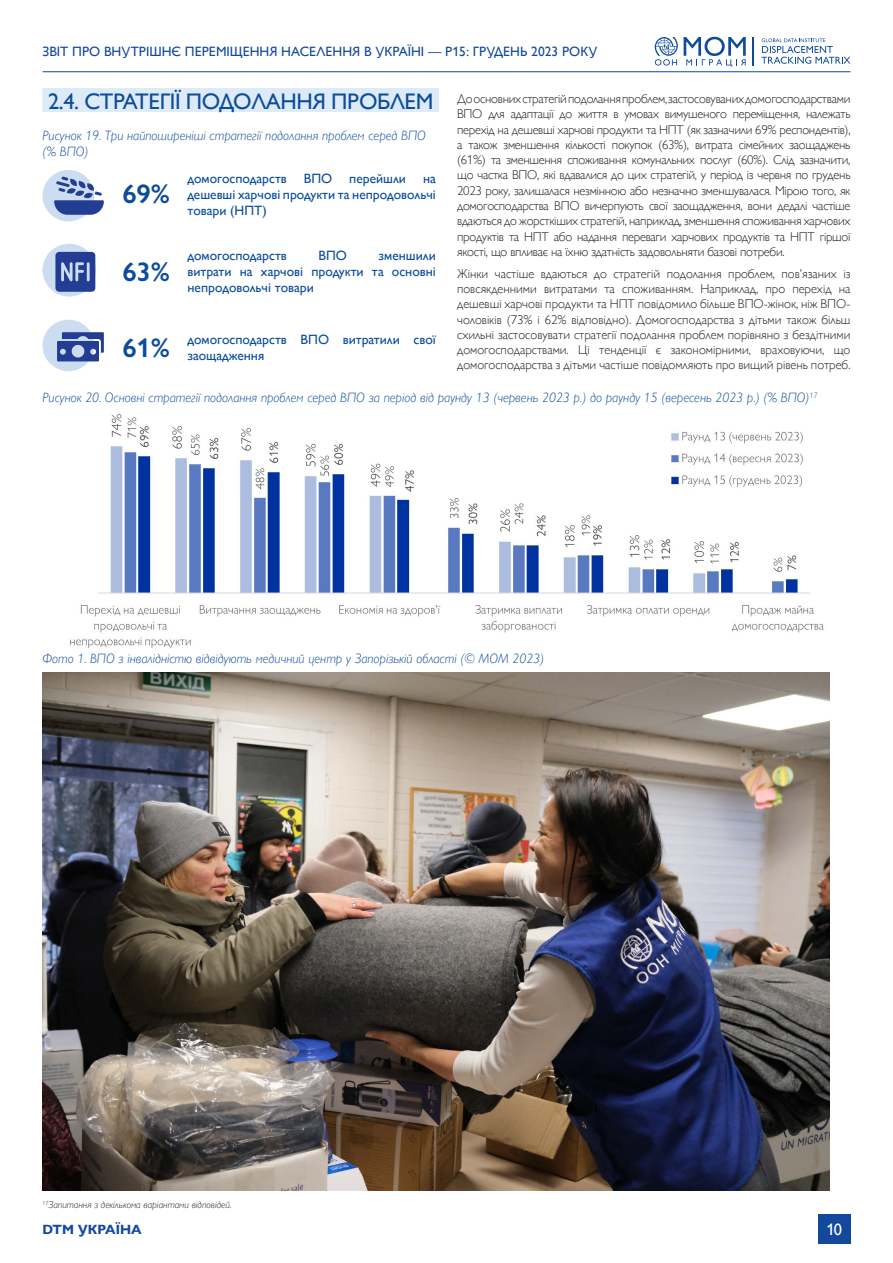
<style>
.page{position:relative;width:893px;height:1263px;background:#fff}
.page>*{position:absolute;margin:0;border:0;box-sizing:border-box;transform-origin:0 0}
.numb_section{font:600 27px "Gill Sans Nova";color:#0d4c9b}
.t1{font:22.5px "Gill Sans Nova";letter-spacing:-.02em;color:#0d4c9b}
.t2{font:16.5px "Gill Sans Nova";color:#fff}
.title_pic{font:italic 300 13.5px/16.2px "Gill Sans Nova";color:#0d4c9b}
.basic{font:13.5px/16.2px "Gill Sans Nova";color:#0d4c9b;text-align:justify}
.t3{font:500 13.5px "Gill Sans Nova";color:#13499c}
.t4{font:700 13.5px "Gill Sans Nova";color:#13499c}
.basic-2{font:300 12.75px/15.3px "Gill Sans Nova";letter-spacing:-.01em;color:#231f20;text-align:justify}
.t5{font:italic 300 9.9px "Gill Sans Nova";color:#231f20}
</style>
<div class="page">
<hr style="left:43px;top:71px;width:807px;height:1px;background:#0d4c9b">
<svg style="left:752px;top:37px;width:1px;height:29px"></svg>
<svg style="left:761px;top:38px;width:89px;height:26px"></svg>
<div style="left:818px;top:1215px;width:32px;height:29px;background:#13499c"></div>
<svg style="left:655px;top:37px;width:23px;height:29px"></svg>
<svg style="left:684px;top:37px;width:62px;height:30px"></svg>
<img style="left:70px;top:414px;width:754px;height:234px">
<div style="left:42px;top:88px;width:397px;height:24px;background:#dcebf7"></div>
<img style="left:43px;top:673px;width:787px;height:517px">
<div style="left:43px;top:244px;width:53px;height:53px;background:#ccddf1;border-radius:50%"></div>
<svg style="left:55px;top:252px;width:40px;height:40px;background:#435ca6"></svg>
<div style="left:43px;top:320px;width:51px;height:51px;background:#ccddf1;border-radius:50%"></div>
<svg style="left:57px;top:332px;width:47px;height:29px"></svg>
<div style="left:43px;top:170px;width:51px;height:51px;background:#ccddf1;border-radius:50%"></div>
<svg style="left:54px;top:176px;width:50px;height:39px"></svg>
<p class="t3" style="left:43px;top:43px;width:556px">ЗВІТ ПРО ВНУТРІШНЄ ПЕРЕМІЩЕННЯ НАСЕЛЕННЯ В УКРАЇНІ — Р15: ГРУДЕНЬ 2023 РОКУ</p>
<p class="t1" style="left:48px;top:88px;width:387px">2.4. СТРАТЕГІЇ ПОДОЛАННЯ ПРОБЛЕМ</p>
<p class="basic-2" style="left:457px;top:91px;width:395px">До основних стратегій подолання проблем, застосовуваних домогосподарствами ВПО для адаптації до життя в умовах вимушеного переміщення, належать перехід на дешевші харчові продукти та НПТ (як зазначили 69% респондентів), а також зменшення кількості покупок (63%), витрата сімейних заощаджень (61%) та зменшення споживання комунальних послуг (60%). Слід зазначити, що частка ВПО, які вдавалися до цих стратегій, у період із червня по грудень 2023 року, залишалася незмінною або незначно зменшувалася. Мірою того, як домогосподарства ВПО вичерпують свої заощадження, вони дедалі частіше вдаються до жорсткіших стратегій, наприклад, зменшення споживання харчових продуктів та НПТ або надання переваги харчових продуктів та НПТ гіршої якості, що впливає на їхню здатність задовольняти базові потреби.</p>
<p class="basic-2" style="left:457px;top:266px;width:395px">Жінки частіше вдаються до стратегій подолання проблем, пов’язаних із повсякденними витратами та споживанням. Наприклад, про перехід на дешевші харчові продукти та НПТ повідомило більше ВПО-жінок, ніж ВПО&shy;чоловіків (73% і 62% відповідно). Домогосподарства з дітьми також більш схильні застосовувати стратегії подолання проблем порівняно з бездітними домогосподарствами. Ці тенденції є закономірними, враховуючи, що домогосподарства з дітьми частіше повідомляють про вищий рівень потреб.</p>
<p class="title_pic" style="left:43px;top:128px;width:385px">Рисунок 19. Три найпоширеніші стратегії подолання проблем серед ВПО (% ВПО)</p>
<p class="basic" style="left:187px;top:170px;width:101px">домогосподарств</p>
<p class="basic" style="left:304px;top:170px;width:30px">ВПО</p>
<p class="basic" style="left:349px;top:170px;width:58px">перейшли</p>
<p class="basic" style="left:187px;top:170px;width:250px;text-indent:236px">на дешевші харчові продукти та непродовольчі товари (НПТ)</p>
<p class="basic" style="left:187px;top:247px;width:101px">домогосподарств</p>
<p class="basic" style="left:318px;top:247px;width:30px">ВПО</p>
<p class="numb_section" style="left:122px;top:177px;width:49px">69%</p>
<p class="basic" style="left:187px;top:247px;width:250px;text-indent:191px">зменшили витрати на харчові продукти та основні непродовольчі товари</p>
<p class="basic" style="left:187px;top:331px;width:250px">домогосподарств ВПО витратили свої заощадження</p>
<p class="numb_section" style="left:122px;top:256px;width:49px">63%</p>
<p class="numb_section" style="left:122px;top:332px;width:49px">61%</p>
<p class="title_pic" style="left:43px;top:390px;width:776px">Рисунок 20. Основні стратегії подолання проблем серед ВПО за період від раунду 13 (червень 2023 р.) до раунду 15 (вересень 2023 р.) (% ВПО)<sup>17</sup></p>
<p class="title_pic" style="left:43px;top:650px;width:503px">Фото 1. ВПО з інвалідністю відвідують медичний центр у Запорізькій області (© МОМ 2023)</p>
<p class="t5" style="left:43px;top:1199px;width:191px"><sup>17</sup>Запитання з декількома варіантами відповідей.</p>
<p class="t4" style="left:43px;top:1221px;width:101px">DTM УКРАЇНА</p>
<p class="t2" style="left:827px;top:1220px;width:17px">10</p>
</div>
